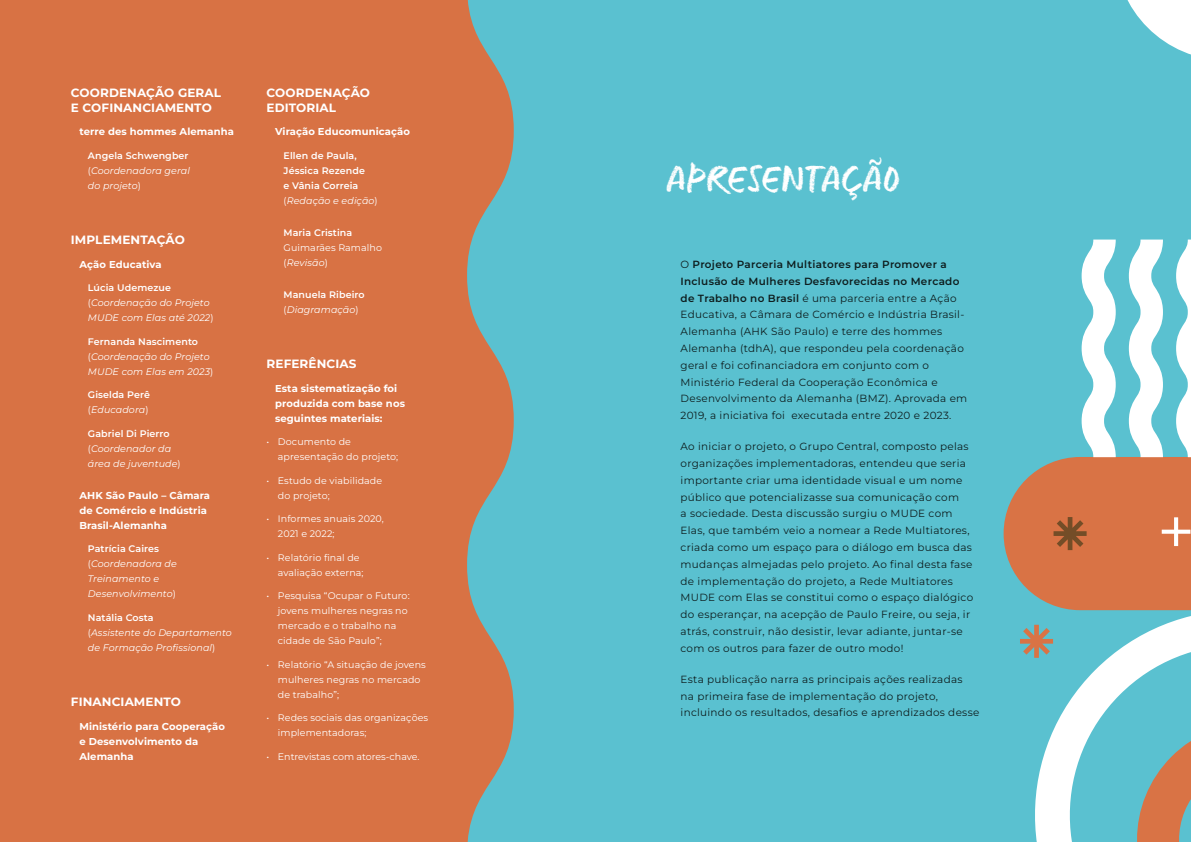
<style>
.page{position:relative;width:1191px;height:842px;background:#5ac1d0}
.page>*{position:absolute;margin:0;border:0;box-sizing:border-box;transform-origin:0 0}
.peso_01{font:36px "CAPUT";letter-spacing:.01em;color:#fff}
.t1{font:700 12px/15px "Montserrat";letter-spacing:.01em;color:#fff}
.t2{font:10.4px/16.8px "Montserrat";letter-spacing:.03em;color:#282827}
.t3{font:700 10px/15px "Montserrat";letter-spacing:.01em;color:#fff}
.t4{font:9.5px/15px "Montserrat";letter-spacing:.01em;color:#fff}
.t5{font:italic 9.5px/15px "Montserrat";letter-spacing:.01em;color:#fff}
.t6{font:600 9.5px/15px "Montserrat";letter-spacing:.01em;color:#fff}
.s1{font-style:normal}
.s2{font-weight:600}
</style>
<div class="page">
<div style="left:0;top:0;width:514px;height:842px;background:#d87244"></div>
<svg style="left:1034px;top:610px;width:157px;height:232px"></svg>
<svg style="left:1020px;top:625px;width:33px;height:33px"></svg>
<svg style="left:1003px;top:240px;width:188px;height:370px"></svg>
<svg style="left:1125px;top:710px;width:66px;height:132px"></svg>
<svg style="left:1127px;top:0;width:64px;height:55px"></svg>
<p class="t1" style="left:71px;top:85px;width:152px">COORDENAÇÃO GERAL<br>E COFINANCIAMENTO</p>
<p class="t3" style="left:79px;top:124px;width:156px">terre des hommes Alemanha</p>
<p class="t6" style="left:88px;top:148px;width:102px">Angela Schwengber</p>
<p class="t5" style="left:88px;top:163px;width:104px"><span class="s1">(</span>Coordenadora geral do projeto<span class="s1">)</span></p>
<p class="t1" style="left:71px;top:232px;width:115px">IMPLEMENTAÇÃO</p>
<p class="t3" style="left:79px;top:256px;width:84px">Ação Educativa</p>
<p class="t6" style="left:88px;top:280px;width:85px">Lúcia Udemezue</p>
<p class="t5" style="left:88px;top:295px;width:127px"><span class="s1">(</span>Coordenação do Projeto<br>MUDE com Elas até 2022<span class="s1">)</span></p>
<p class="t6" style="left:88px;top:334px;width:112px">Fernanda Nascimento</p>
<p class="t5" style="left:88px;top:349px;width:127px"><span class="s1">(</span>Coordenação do Projeto<br>MUDE com Elas em 2023<span class="s1">)</span></p>
<p class="t6" style="left:88px;top:387px;width:64px">Giselda Perê</p>
<p class="t5" style="left:88px;top:402px;width:62px"><span class="s1">(</span>Educadora<span class="s1">)</span></p>
<p class="t6" style="left:88px;top:426px;width:83px">Gabriel Di Pierro</p>
<p class="t5" style="left:88px;top:441px;width:94px"><span class="s1">(</span>Coordenador da área de juventude<span class="s1">)</span></p>
<p class="t3" style="left:79px;top:487px;width:132px">AHK São Paulo – Câmara de Comércio e Indústria<br>Brasil-Alemanha</p>
<p class="t6" style="left:88px;top:541px;width:73px">Patrícia Caires</p>
<p class="t5" style="left:88px;top:556px;width:90px"><span class="s1">(</span>Coordenadora de<br>Treinamento e<br>Desenvolvimento<span class="s1">)</span></p>
<p class="t6" style="left:88px;top:610px;width:67px">Natália Costa</p>
<p class="t5" style="left:88px;top:625px;width:145px"><span class="s1">(</span>Assistente do Departamento de Formação Profissional<span class="s1">)</span></p>
<p class="t1" style="left:71px;top:694px;width:112px">FINANCIAMENTO</p>
<p class="t3" style="left:79px;top:718px;width:147px">Ministério para Cooperação e Desenvolvimento da<br>Alemanha</p>
<p class="t1" style="left:266px;top:85px;width:105px">COORDENAÇÃO<br>EDITORIAL</p>
<p class="t3" style="left:275px;top:124px;width:137px">Viração Educomunicação</p>
<p class="t6" style="left:283px;top:148px;width:83px">Ellen de Paula,<br>Jéssica Rezende e Vânia Correia</p>
<p class="t5" style="left:283px;top:193px;width:96px"><span class="s1">(</span>Redação e edição<span class="s1">)</span></p>
<p class="t4" style="left:283px;top:225px;width:100px"><span class="s2">Maria Cristina<br></span>Guimarães Ramalho</p>
<p class="t5" style="left:283px;top:255px;width:46px"><span class="s1">(</span>Revisão<span class="s1">)</span></p>
<p class="t6" style="left:283px;top:287px;width:83px">Manuela Ribeiro</p>
<p class="t5" style="left:283px;top:302px;width:77px"><span class="s1">(</span>Diagramação<span class="s1">)</span></p>
<p class="t1" style="left:266px;top:356px;width:91px">REFERÊNCIAS</p>
<p class="t3" style="left:275px;top:380px;width:131px">Esta sistematização foi produzida com base nos seguintes materiais:</p>
<p class="t4" style="left:278px;top:434px;width:122px;text-indent:-11px">• Documento de apresentação do projeto;</p>
<p class="t4" style="left:278px;top:473px;width:106px;text-indent:-11px">• Estudo de viabilidade do projeto;</p>
<p class="t4" style="left:278px;top:511px;width:107px;text-indent:-11px">• Informes anuais 2020,<br>2021 e 2022;</p>
<p class="t4" style="left:278px;top:550px;width:87px;text-indent:-11px">• Relatório final de avaliação externa;</p>
<p class="t4" style="left:278px;top:588px;width:133px;text-indent:-11px">• Pesquisa “Ocupar o Futuro: jovens mulheres negras no mercado e o trabalho na cidade de São Paulo”;</p>
<p class="t4" style="left:278px;top:657px;width:149px;text-indent:-11px">• Relatório “A situação de jovens mulheres negras no mercado de trabalho”;</p>
<p class="t4" style="left:278px;top:710px;width:152px;text-indent:-11px">• Redes sociais das organizações implementadoras;</p>
<p class="t4" style="left:266px;top:749px;width:155px">• Entrevistas com atores-chave.</p>
<p class="peso_01" style="left:666px;top:150px;width:235px">APRESENTAÇÃO</p>
<p class="t2" style="left:680px;top:256px;width:288px">O <span class="s2">Projeto Parceria Multiatores para Promover a Inclusão de Mulheres Desfavorecidas no Mercado de Trabalho no Brasil</span> é uma parceria entre a Ação Educativa, a Câmara de Comércio e Indústria Brasil-Alemanha (AHK São Paulo) e terre des hommes Alemanha (tdhA), que respondeu pela coordenação geral e foi cofinanciadora em conjunto com o Ministério Federal da Cooperação Econômica e Desenvolvimento da Alemanha (BMZ). Aprovada em 2019, a iniciativa foi executada entre 2020 e 2023.</p>
<p class="t2" style="left:680px;top:438px;width:294px">Ao iniciar o projeto, o Grupo Central, composto pelas organizações implementadoras, entendeu que seria importante criar uma identidade visual e um nome público que potencializasse sua comunicação com<br>a sociedade. Desta discussão surgiu o MUDE com Elas, que também veio a nomear a Rede Multiatores, criada como um espaço para o diálogo em busca das mudanças almejadas pelo projeto. Ao final desta fase de implementação do projeto, a Rede Multiatores MUDE com Elas se constitui como o espaço dialógico do esperançar, na acepção de Paulo Freire, ou seja, ir atrás, construir, não desistir, levar adiante, juntar-se com os outros para fazer de outro modo!</p>
<p class="t2" style="left:680px;top:670px;width:300px">Esta publicação narra as principais ações realizadas<br>na primeira fase de implementação do projeto, incluindo os resultados, desafios e aprendizados desse</p>
</div>
